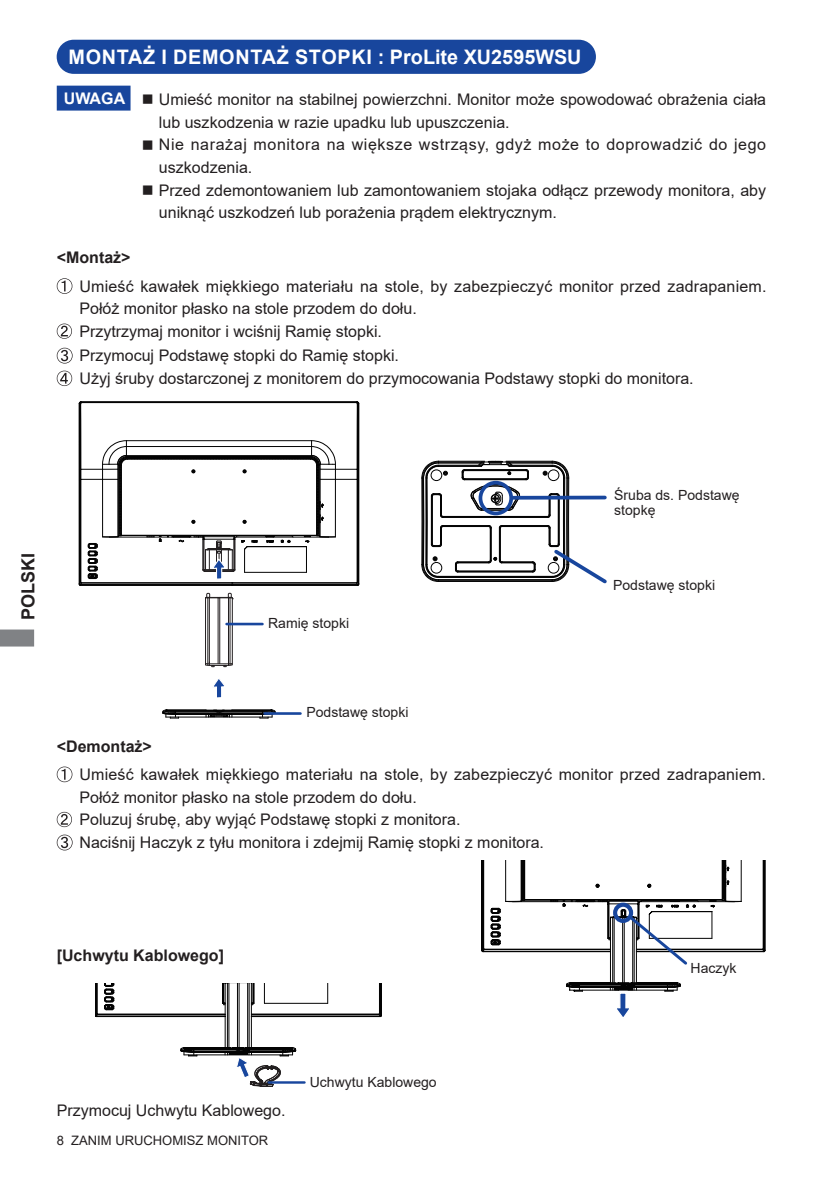
<style>
.page{position:relative;width:840px;height:1191px;background:#fff}
.page>*{position:absolute;margin:0;border:0;box-sizing:border-box;transform-origin:0 0}
.t1{font:700 20px "Arial";color:#fff}
.t2{font:700 18px "Arial";color:#231f20}
.t3{font:16px/22.6px "Arial";color:#231f20}
.t4{font:16px/22.6px "Arial";letter-spacing:.035em;color:#231f20}
.t5{font:700 16px "Arial";color:#231f20}
.t6{font:700 16px "Arial";color:#fff}
.t7{font:14px/14.2px "Arial";color:#231f20}
.t8{font:13px "Arial";color:#231f20}
</style>
<div class="page">
<svg style="left:0;top:629px;width:34px;height:17px"></svg>
<div style="left:58px;top:41px;width:536px;height:32px;background:#18469d;border-radius:16px"></div>
<div style="left:57px;top:40px;width:538px;height:34px;border:2px solid #18469d;border-radius:16px"></div>
<svg style="left:57px;top:278px;width:15px;height:16px"></svg>
<svg style="left:57px;top:323px;width:15px;height:16px"></svg>
<svg style="left:57px;top:348px;width:15px;height:15px"></svg>
<svg style="left:57px;top:371px;width:15px;height:15px"></svg>
<svg style="left:57px;top:766px;width:15px;height:16px"></svg>
<svg style="left:57px;top:812px;width:15px;height:15px"></svg>
<svg style="left:57px;top:834px;width:15px;height:16px"></svg>
<div style="left:57px;top:86px;width:73px;height:25px;background:#18469d;border:2px solid #18469d"></div>
<hr style="left:166px;top:716px;width:106px;height:1px;background:#030303">
<hr style="left:175px;top:714px;width:48px;height:1px;background:#030303">
<hr style="left:221px;top:714px;width:41px;height:1px;background:#030303">
<hr style="left:175px;top:713px;width:48px;height:1px;background:#030303">
<hr style="left:222px;top:713px;width:40px;height:1px;background:#030303">
<hr style="left:219px;top:712px;width:43px;height:1px;background:#030303">
<hr style="left:175px;top:712px;width:45px;height:1px;background:#030303">
<hr style="left:175px;top:711px;width:43px;height:1px;background:#030303">
<hr style="left:221px;top:711px;width:41px;height:1px;background:#030303">
<hr style="left:222px;top:710px;width:49px;height:1px;background:#030303">
<hr style="left:167px;top:710px;width:50px;height:1px;background:#030303">
<hr style="left:232px;top:709px;width:39px;height:1px;background:#030303">
<hr style="left:167px;top:709px;width:39px;height:1px;background:#030303">
<svg style="left:205px;top:710px;width:28px;height:7px"></svg>
<svg style="left:162px;top:709px;width:17px;height:9px"></svg>
<svg style="left:259px;top:709px;width:16px;height:9px"></svg>
<hr style="left:205px;top:599px;width:1px;height:64px;background:#231f20">
<hr style="left:207px;top:598px;width:1px;height:67px;background:#231f20">
<hr style="left:209px;top:598px;width:1px;height:65px;background:#231f20">
<hr style="left:218px;top:598px;width:1px;height:65px;background:#231f20">
<hr style="left:219px;top:598px;width:1px;height:65px;background:#231f20">
<hr style="left:228px;top:598px;width:1px;height:64px;background:#231f20">
<hr style="left:229px;top:598px;width:1px;height:67px;background:#231f20">
<hr style="left:232px;top:599px;width:1px;height:64px;background:#231f20">
<svg style="left:205px;top:662px;width:27px;height:5px"></svg>
<svg style="left:205px;top:593px;width:28px;height:6px"></svg>
<svg style="left:214px;top:679px;width:10px;height:19px"></svg>
<hr style="left:264px;top:712px;width:36px;height:3px;background:#18469d">
<hr style="left:226px;top:623px;width:36px;height:2px;background:#18469d">
<svg style="left:79px;top:401px;width:280px;height:185px"></svg>
<hr style="left:438px;top:461px;width:46px;height:1px;background:#030303">
<hr style="left:505px;top:461px;width:47px;height:1px;background:#030303">
<hr style="left:509px;top:462px;width:43px;height:1px;background:#030303">
<hr style="left:438px;top:462px;width:42px;height:1px;background:#030303">
<hr style="left:508px;top:465px;width:44px;height:1px;background:#030303">
<hr style="left:438px;top:465px;width:43px;height:1px;background:#030303">
<hr style="left:489px;top:528px;width:1px;height:32px;background:#030303">
<hr style="left:490px;top:528px;width:1px;height:32px;background:#030303">
<hr style="left:438px;top:466px;width:43px;height:1px;background:#030303">
<hr style="left:509px;top:466px;width:43px;height:1px;background:#030303">
<hr style="left:464px;top:469px;width:62px;height:1px;background:#030303">
<hr style="left:464px;top:470px;width:61px;height:1px;background:#030303">
<hr style="left:464px;top:478px;width:61px;height:1px;background:#030303">
<hr style="left:464px;top:479px;width:62px;height:1px;background:#030303">
<hr style="left:498px;top:528px;width:1px;height:32px;background:#030303">
<hr style="left:499px;top:528px;width:1px;height:32px;background:#030303">
<hr style="left:443px;top:516px;width:104px;height:1px;background:#030303">
<hr style="left:442px;top:517px;width:105px;height:1px;background:#030303">
<hr style="left:442px;top:525px;width:46px;height:1px;background:#030303">
<hr style="left:501px;top:525px;width:46px;height:1px;background:#030303">
<hr style="left:443px;top:526px;width:45px;height:1px;background:#030303">
<hr style="left:502px;top:526px;width:45px;height:1px;background:#030303">
<hr style="left:502px;top:561px;width:30px;height:1px;background:#030303">
<hr style="left:457px;top:561px;width:31px;height:1px;background:#030303">
<hr style="left:458px;top:562px;width:30px;height:1px;background:#030303">
<hr style="left:501px;top:562px;width:31px;height:1px;background:#030303">
<hr style="left:458px;top:570px;width:74px;height:1px;background:#030303">
<hr style="left:457px;top:571px;width:75px;height:1px;background:#030303">
<hr style="left:438px;top:576px;width:114px;height:1px;background:#030303">
<hr style="left:438px;top:577px;width:114px;height:1px;background:#030303">
<hr style="left:438px;top:579px;width:114px;height:1px;background:#030303">
<hr style="left:438px;top:580px;width:114px;height:1px;background:#030303">
<hr style="left:438px;top:581px;width:114px;height:1px;background:#030303">
<svg style="left:525px;top:469px;width:4px;height:11px"></svg>
<svg style="left:531px;top:561px;width:4px;height:11px"></svg>
<svg style="left:455px;top:561px;width:3px;height:11px"></svg>
<svg style="left:421px;top:461px;width:26px;height:121px"></svg>
<svg style="left:461px;top:461px;width:58px;height:50px"></svg>
<svg style="left:487px;top:557px;width:15px;height:6px"></svg>
<svg style="left:542px;top:461px;width:65px;height:123px"></svg>
<div style="left:478px;top:481px;width:35px;height:34px;border:4px solid #18469d;border-radius:50%"></div>
<svg style="left:513px;top:495px;width:91px;height:4px"></svg>
<svg style="left:481px;top:860px;width:283px;height:157px"></svg>
<div style="left:612px;top:902px;width:20px;height:21px;border:4px solid #18469d;border-radius:50%"></div>
<svg style="left:95px;top:983px;width:286px;height:103px"></svg>
<p class="t1" style="left:68px;top:43px;width:514px">MONTAŻ I DEMONTAŻ STOPKI : ProLite XU2595WSU</p>
<p class="t6" style="left:64px;top:87px;width:63px">UWAGA</p>
<p class="t3" style="left:159px;top:88px;width:608px;text-indent:-17px">■ Umieść monitor na stabilnej powierzchni. Monitor może spowodować obrażenia ciała lub uszkodzenia w razie upadku lub upuszczenia.</p>
<p class="t4" style="left:159px;top:133px;width:608px;text-indent:-17px">■ Nie narażaj monitora na większe wstrząsy, gdyż może to doprowadzić do jego uszkodzenia.</p>
<p class="t3" style="left:159px;top:179px;width:608px;text-indent:-17px">■ Przed zdemontowaniem lub zamontowaniem stojaka odłącz przewody monitora, aby uniknąć uszkodzeń lub porażenia prądem elektrycznym.</p>
<p class="t5" style="left:57px;top:246px;width:75px">&lt;Montaż&gt;</p>
<p class="t3" style="left:79px;top:274px;width:688px">Umieść kawałek miękkiego materiału na stole, by zabezpieczyć monitor przed zadrapaniem.<br>Połóż monitor płasko na stole przodem do dołu.<br>Przytrzymaj monitor i wciśnij Ramię stopki.<br>Przymocuj Podstawę stopki do Ramię stopki.<br>Użyj śruby dostarczonej z monitorem do przymocowania Podstawy stopki do monitora.</p>
<p class="t2" style="left:15px;top:620px;width:69px;rotate:-90deg">POLSKI</p>
<p class="t7" style="left:268px;top:615px;width:82px">Ramię stopki</p>
<p class="t7" style="left:614px;top:488px;width:127px">Śruba ds. Podstawę stopkę</p>
<p class="t7" style="left:612px;top:578px;width:103px">Podstawę stopki</p>
<p class="t7" style="left:306px;top:704px;width:103px">Podstawę stopki</p>
<p class="t5" style="left:57px;top:734px;width:97px">&lt;Demontaż&gt;</p>
<p class="t3" style="left:79px;top:763px;width:687px">Umieść kawałek miękkiego materiału na stole, by zabezpieczyć monitor przed zadrapaniem.<br>Połóż monitor płasko na stole przodem do dołu.<br>Poluzuj śrubę, aby wyjąć Podstawę stopki z monitora.<br>Naciśnij Haczyk z tyłu monitora i zdejmij Ramię stopki z monitora.</p>
<p class="t5" style="left:57px;top:944px;width:169px">[Uchwytu Kablowego]</p>
<p class="t7" style="left:690px;top:961px;width:47px">Haczyk</p>
<p class="t3" style="left:57px;top:1099px;width:230px">Przymocuj Uchwytu Kablowego.</p>
<p class="t8" style="left:57px;top:1131px;width:213px">8 ZANIM URUCHOMISZ MONITOR</p>
<p class="t7" style="left:309px;top:1075px;width:128px">Uchwytu Kablowego</p>
</div>
